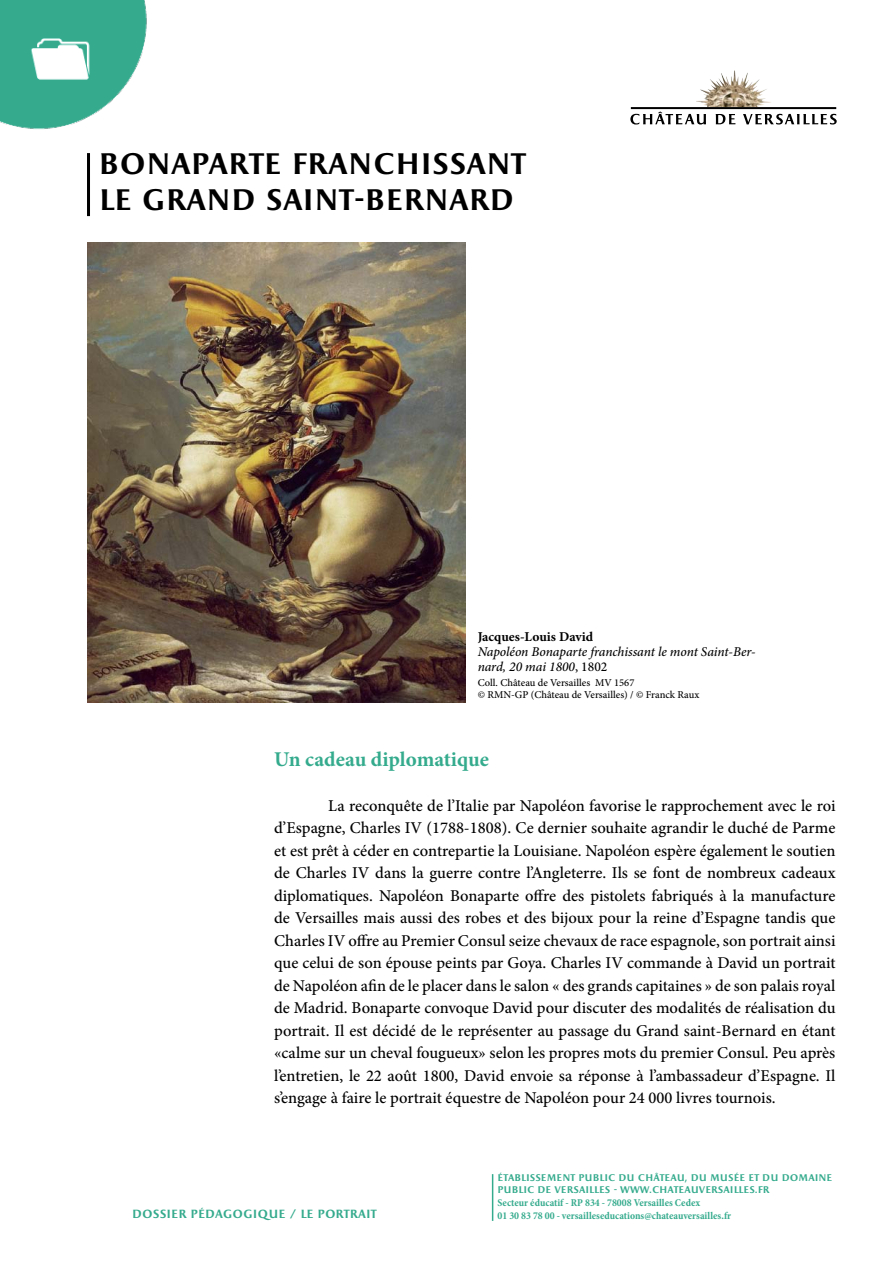
<style>
.page{position:relative;width:893px;height:1263px;background:#fff}
.page>*{position:absolute;margin:0;border:0;box-sizing:border-box;transform-origin:0 0}
.t1{font:700 30px/36px "Apollon";color:#000}
.t2{font:700 21px "Minion Pro";color:#35ab8d}
.t3{font:500 16.5px/22.5px "Minion Pro";color:#000;text-align:justify}
.t4{font:italic 500 13.5px/15px "Minion Pro";letter-spacing:-.01em;color:#000}
.t5{font:700 13.5px "Minion Pro";color:#000}
.t6{font:700 12px "Apollon";color:#35ab8d}
.t7{font:700 condensed 10.5px/12.6px "Minion Pro";color:#35ab8d}
.t8{font:500 10.5px/12px "Minion Pro";color:#000}
.t9{font:700 9.75px/12.6px "Apollon";color:#35ab8d}
.s1{font-style:normal}
</style>
<div class="page">
<img style="left:696px;top:70px;width:75px;height:37px">
<svg style="left:630px;top:107px;width:207px;height:18px"></svg>
<img style="left:0;top:0;width:147px;height:129px">
<hr style="left:492px;top:1174px;width:1px;height:47px;background:#35ab8d">
<hr style="left:87px;top:153px;width:3px;height:63px;background:#000">
<img style="left:87px;top:242px;width:378px;height:461px">
<h1 class="t1" style="left:99px;top:148px;width:429px">BONAPARTE FRANCHISSANT<br>LE GRAND SAINT-BERNARD</h1>
<p class="t5" style="left:478px;top:627px;width:117px">Jacques-Louis David</p>
<p class="t4" style="left:478px;top:644px;width:280px">Napoléon Bonaparte franchissant le mont Saint-Ber&shy;nard, 20 mai 1800<span class="s1">, 1802</span></p>
<p class="t8" style="left:478px;top:677px;width:223px">Coll. Château de Versailles MV 1567<br>© RMN-GP (Château de Versailles) / © Franck Raux</p>
<p class="t2" style="left:274px;top:744px;width:216px">Un cadeau diplomatique</p>
<p class="t3" style="left:274px;top:794px;width:563px;text-indent:54px">La reconquête de l’Italie par Napoléon favorise le rapprochement avec le roi d’Espagne, Charles IV (1788-1808). Ce dernier souhaite agrandir le duché de Parme et est prêt à céder en contrepartie la Louisiane. Napoléon espère également le soutien de Charles IV dans la guerre contre l’Angleterre. Ils se font de nombreux cadeaux diplomatiques. Napoléon Bonaparte offre des pistolets fabriqués à la manufacture de Versailles mais aussi des robes et des bijoux pour la reine d’Espagne tandis que Charles IV offre au Premier Consul seize chevaux de race espagnole, son portrait ainsi que celui de son épouse peints par Goya. Charles IV commande à David un portrait de Napoléon afin de le placer dans le salon « des grands capitaines » de son palais royal de Madrid. Bonaparte convoque David pour discuter des modalités de réalisation du portrait. Il est décidé de le représenter au passage du Grand saint-Bernard en étant «calme sur un cheval fougueux» selon les propres mots du premier Consul. Peu après l’entretien, le 22 août 1800, David envoie sa réponse à l’ambassadeur d’Espagne. Il s’engage à faire le portrait équestre de Napoléon pour 24 000 livres tournois.</p>
<p class="t6" style="left:132px;top:1207px;width:246px">DOSSIER PÉDAGOGIQUE / LE PORTRAIT</p>
<p class="t9" style="left:497px;top:1172px;width:336px">ÉTABLISSEMENT PUBLIC DU CHÂTEAU, DU MUSÉE ET DU DOMAINE<br>PUBLIC DE VERSAILLES - WWW.CHATEAUVERSAILLES.FR</p>
<p class="t7" style="left:497px;top:1196px;width:235px">Secteur éducatif - RP 834 - 78008 Versailles Cedex<br>01 30 83 78 00 - versailleseducations@chateauversailles.fr</p>
</div>
